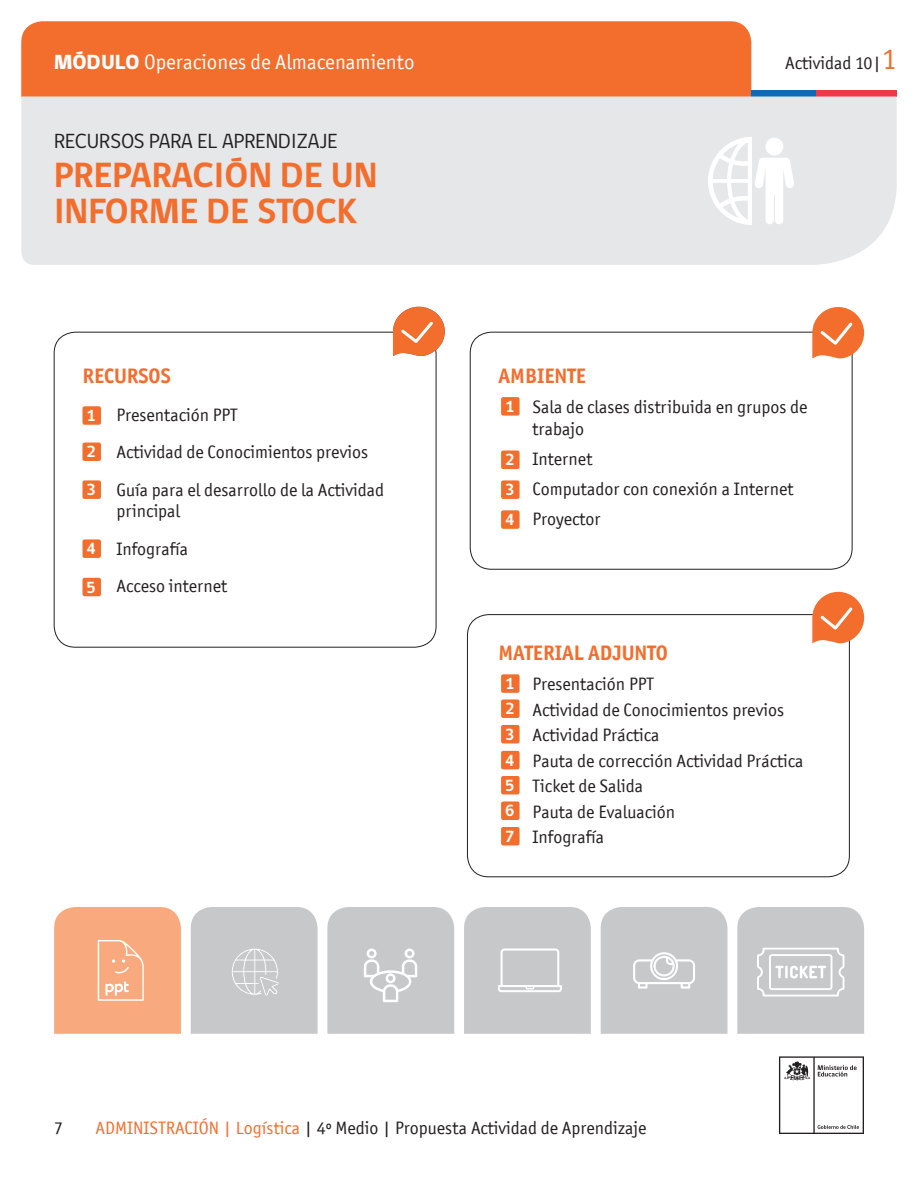
<style>
.page{position:relative;width:918px;height:1188px;background:#fff}
.page>*{position:absolute;margin:0;border:0;box-sizing:border-box;transform-origin:0 0}
.t1{font:700 36px/36px "gob CL";color:#f36e2d}
.t2{font:21px "Officina San ITC";color:#fff}
.t3{font:700 21px "Officina San ITC";color:#f36e2d}
.t4{font:21px "gob CL";color:#231f20}
.t5{font:18px/21.6px "Officina San ITC";color:#231f20}
.t6{font:700 16.5px "gob CL";color:#fff}
.s1{font-family:"gob CL";font-weight:800}
.s2{font-size:30px;color:#f36e2d}
.s3{color:#f36e2d}
</style>
<div class="page">
<svg style="left:779px;top:1056px;width:85px;height:78px"></svg>
<div style="left:21px;top:21px;width:730px;height:76px;background:#f36e2d"></div>
<div style="left:751px;top:90px;width:65px;height:7px;background:#0f69b4"></div>
<div style="left:816px;top:90px;width:81px;height:7px;background:#eb3c46"></div>
<div style="left:21px;top:97px;width:876px;height:168px;background:#e6e7e9"></div>
<svg style="left:708px;top:137px;width:86px;height:88px"></svg>
<div style="left:54px;top:332px;width:382px;height:316px;border:1px solid #231f20;border-radius:21px"></div>
<div style="left:470px;top:332px;width:383px;height:238px;border:1px solid #231f20;border-radius:21px"></div>
<div style="left:467px;top:614px;width:383px;height:263px;border:1px solid #231f20;border-radius:21px"></div>
<svg style="left:393px;top:307px;width:52px;height:51px"></svg>
<svg style="left:812px;top:307px;width:52px;height:53px"></svg>
<svg style="left:812px;top:592px;width:52px;height:53px"></svg>
<div style="left:82px;top:406px;width:19px;height:19px;background:#f36e2d;border-radius:2px"></div>
<div style="left:82px;top:443px;width:19px;height:18px;background:#f36e2d;border-radius:2px"></div>
<div style="left:82px;top:480px;width:19px;height:19px;background:#f36e2d;border-radius:2px"></div>
<div style="left:82px;top:539px;width:19px;height:19px;background:#f36e2d;border-radius:2px"></div>
<div style="left:82px;top:578px;width:19px;height:18px;background:#f36e2d;border-radius:2px"></div>
<div style="left:501px;top:397px;width:19px;height:19px;background:#f36e2d;border-radius:2px"></div>
<div style="left:501px;top:674px;width:19px;height:19px;background:#f36e2d;border-radius:2px"></div>
<div style="left:501px;top:451px;width:19px;height:18px;background:#f36e2d;border-radius:2px"></div>
<div style="left:501px;top:699px;width:19px;height:19px;background:#f36e2d;border-radius:2px"></div>
<div style="left:501px;top:480px;width:19px;height:19px;background:#f36e2d;border-radius:2px"></div>
<div style="left:501px;top:725px;width:19px;height:18px;background:#f36e2d;border-radius:2px"></div>
<div style="left:501px;top:510px;width:19px;height:19px;background:#f36e2d;border-radius:2px"></div>
<div style="left:191px;top:907px;width:127px;height:127px;background:#c7c8ca"></div>
<svg style="left:54px;top:907px;width:127px;height:127px;background:#f8ad83"></svg>
<svg style="left:737px;top:907px;width:127px;height:127px;background:#cbccce"></svg>
<div style="left:464px;top:907px;width:127px;height:127px;background:#c7c8ca"></div>
<svg style="left:601px;top:907px;width:127px;height:127px;background:#cacbcd"></svg>
<svg style="left:327px;top:907px;width:127px;height:127px;background:#cacbcd"></svg>
<div style="left:501px;top:751px;width:19px;height:18px;background:#f36e2d;border-radius:2px"></div>
<div style="left:501px;top:776px;width:19px;height:18px;background:#f36e2d;border-radius:2px"></div>
<div style="left:501px;top:801px;width:19px;height:19px;background:#f36e2d;border-radius:2px"></div>
<div style="left:501px;top:827px;width:19px;height:18px;background:#f36e2d;border-radius:2px"></div>
<p class="t2" style="left:54px;top:50px;width:362px"><span class="s1">MÓDULO</span> Operaciones de Almacenamiento</p>
<p class="t5" style="left:785px;top:52px;width:113px">Actividad 10|<span class="s2">1</span></p>
<p class="t4" style="left:54px;top:127px;width:285px">RECURSOS PARA EL APRENDIZAJE</p>
<p class="t1" style="left:54px;top:158px;width:325px">PREPARACIÓN DE UN<br>INFORME DE STOCK</p>
<p class="t3" style="left:82px;top:363px;width:90px">RECURSOS</p>
<p class="t5" style="left:117px;top:404px;width:123px">Presentación PPT</p>
<p class="t5" style="left:117px;top:441px;width:253px">Actividad de Conocimientos previos</p>
<p class="t5" style="left:117px;top:479px;width:269px">Guía para el desarrollo de la Actividad principal</p>
<p class="t5" style="left:117px;top:538px;width:73px">Infografía</p>
<p class="t5" style="left:117px;top:575px;width:112px">Acceso internet</p>
<p class="t6" style="left:87px;top:404px;width:11px">1</p>
<p class="t6" style="left:87px;top:441px;width:11px">2</p>
<p class="t6" style="left:87px;top:479px;width:11px">3</p>
<p class="t6" style="left:87px;top:538px;width:11px">4</p>
<p class="t6" style="left:87px;top:576px;width:11px">5</p>
<p class="t3" style="left:499px;top:363px;width:89px">AMBIENTE</p>
<p class="t5" style="left:533px;top:396px;width:276px">Sala de clases distribuida en grupos de trabajo</p>
<p class="t5" style="left:533px;top:448px;width:61px">Internet</p>
<p class="t5" style="left:533px;top:478px;width:263px">Computador con conexión a Internet</p>
<p class="t5" style="left:533px;top:508px;width:70px">Proyector</p>
<p class="t6" style="left:505px;top:395px;width:11px">1</p>
<p class="t6" style="left:505px;top:449px;width:11px">2</p>
<p class="t6" style="left:505px;top:479px;width:11px">3</p>
<p class="t6" style="left:505px;top:508px;width:11px">4</p>
<p class="t3" style="left:499px;top:640px;width:171px">MATERIAL ADJUNTO</p>
<p class="t5" style="left:533px;top:673px;width:123px">Presentación PPT</p>
<p class="t5" style="left:533px;top:699px;width:253px">Actividad de Conocimientos previos</p>
<p class="t5" style="left:533px;top:724px;width:128px">Actividad Práctica</p>
<p class="t5" style="left:533px;top:750px;width:272px">Pauta de corrección Actividad Práctica</p>
<p class="t5" style="left:533px;top:775px;width:112px">Ticket de Salida</p>
<p class="t5" style="left:533px;top:801px;width:144px">Pauta de Evaluación</p>
<p class="t5" style="left:533px;top:826px;width:73px">Infografía</p>
<p class="t6" style="left:505px;top:672px;width:11px">1</p>
<p class="t6" style="left:505px;top:698px;width:11px">2</p>
<p class="t6" style="left:505px;top:723px;width:11px">3</p>
<p class="t6" style="left:505px;top:749px;width:11px">4</p>
<p class="t6" style="left:505px;top:774px;width:11px">5</p>
<p class="t6" style="left:505px;top:800px;width:11px">6</p>
<p class="t6" style="left:505px;top:825px;width:11px">7</p>
<p class="t5" style="left:54px;top:1117px;width:10px">7</p>
<p class="t5" style="left:95px;top:1117px;width:553px"><span class="s3">ADMINISTRACIÓN | Logística</span> | 4º Medio | Propuesta Actividad de Aprendizaje</p>
</div>
